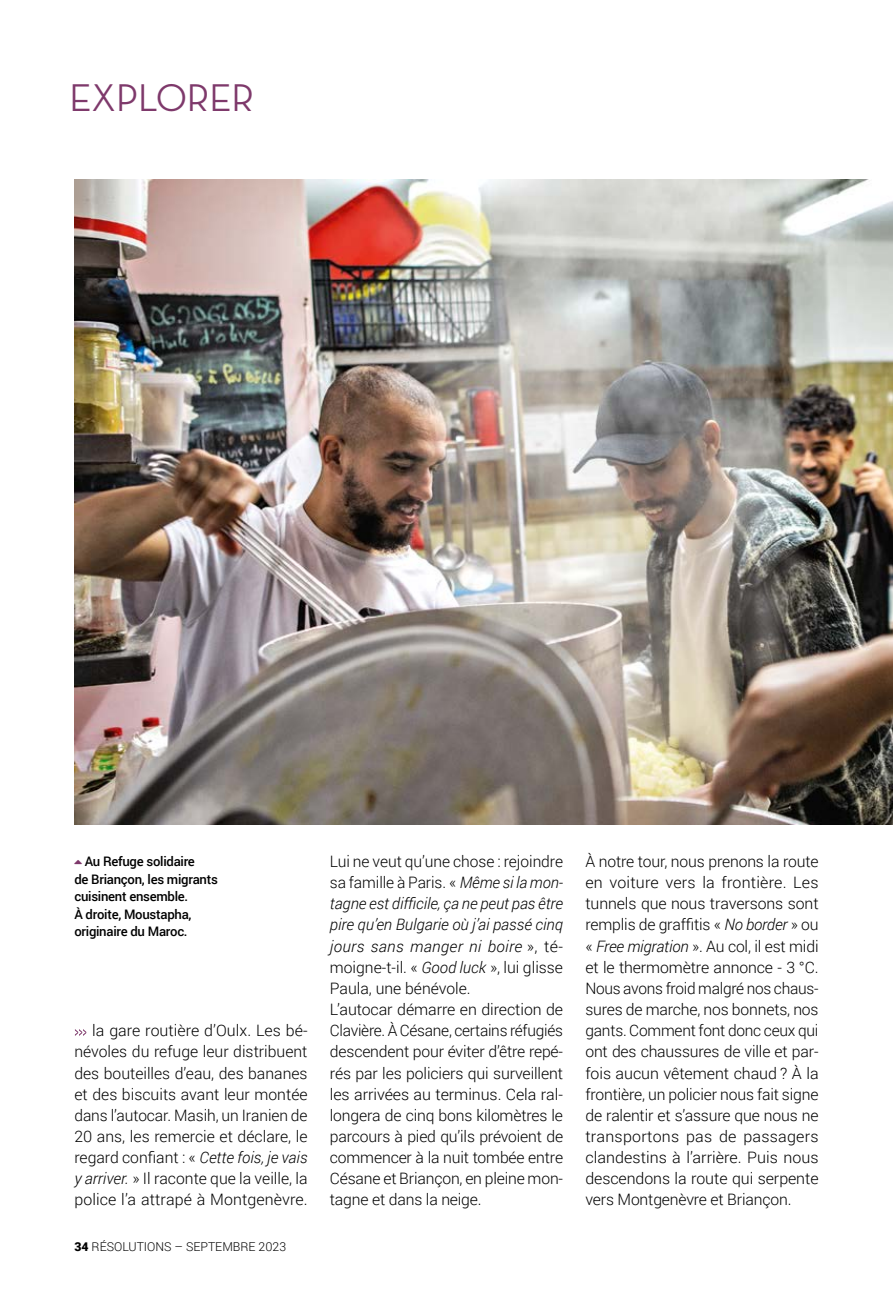
<style>
.page{position:relative;width:893px;height:1290px;background:#fff}
.page>*{position:absolute;margin:0;border:0;box-sizing:border-box;transform-origin:0 0}
.t1{font:500 39.38px "Neutra Disp";color:#7e396b}
.t2{font:300 15.75px/21.2px "Roboto";letter-spacing:-.01em;color:#000;text-align:justify}
.t3{font:500 13.12px/17.5px "Roboto";letter-spacing:-.02em;color:#000}
.t4{font:300 12.25px "Roboto";color:#000}
.s1{color:#7e396b}
.s2{font-style:italic}
.s3{font-weight:900}
</style>
<div class="page">
<img style="left:74px;top:180px;width:819px;height:645px">
<svg style="left:75px;top:1029px;width:11px;height:7px"></svg>
<h1 class="t1" style="left:69px;top:76px;width:186px">EXPLORER</h1>
<p class="t3" style="left:74px;top:852px;width:145px"><span class="s1">➢</span> Au Refuge solidaire<br>de Briançon, les migrants cuisinent ensemble.<br>À droite, Moustapha, originaire du Maroc.</p>
<p class="t2" style="left:74px;top:1019px;width:235px;text-indent:18px">la gare routière d’Oulx. Les bé&shy;névoles du refuge leur distribuent des bouteilles d’eau, des bananes et des biscuits avant leur montée dans l’autocar. Masih, un Iranien de 20 ans, les remercie et déclare, le regard confiant : « <span class="s2">Cette fois, je vais y arriver.</span> » Il raconte que la veille, la police l’a attrapé à Montgenèvre.</p>
<p class="t4" style="left:74px;top:1238px;width:213px"><span class="s3">34</span> RÉSOLUTIONS – SEPTEMBRE 2023</p>
<p class="t2" style="left:330px;top:850px;width:235px;text-align:left">Lui ne veut qu’une chose : rejoindre sa famille à Paris. « <span class="s2">Même si la mon&shy;tagne est difficile, ça ne peut pas être pire qu’en Bulgarie où j’ai passé cinq jours sans manger ni boire</span> », té&shy;moigne-t-il. « <span class="s2">Good luck</span> », lui glisse Paula, une bénévole.<br>L’autocar démarre en direction de Clavière. À Césane, certains réfugiés descendent pour éviter d’être repé&shy;rés par les policiers qui surveillent les arrivées au terminus. Cela ral&shy;longera de cinq bons kilomètres le parcours à pied qu’ils prévoient de commencer à la nuit tombée entre Césane et Briançon, en pleine mon&shy;tagne et dans la neige.</p>
<p class="t2" style="left:585px;top:850px;width:235px">À notre tour, nous prenons la route en voiture vers la frontière. Les tunnels que nous traversons sont remplis de graffitis « <span class="s2">No border</span> » ou « <span class="s2">Free migration</span> ». Au col, il est midi et le thermomètre annonce - 3 °C.<br>Nous avons froid malgré nos chaus&shy;sures de marche, nos bonnets, nos gants. Comment font donc ceux qui ont des chaussures de ville et par&shy;fois aucun vêtement chaud ? À la frontière, un policier nous fait signe de ralentir et s’assure que nous ne transportons pas de passagers clandestins à l’arrière. Puis nous descendons la route qui serpente vers Montgenèvre et Briançon.</p>
</div>
